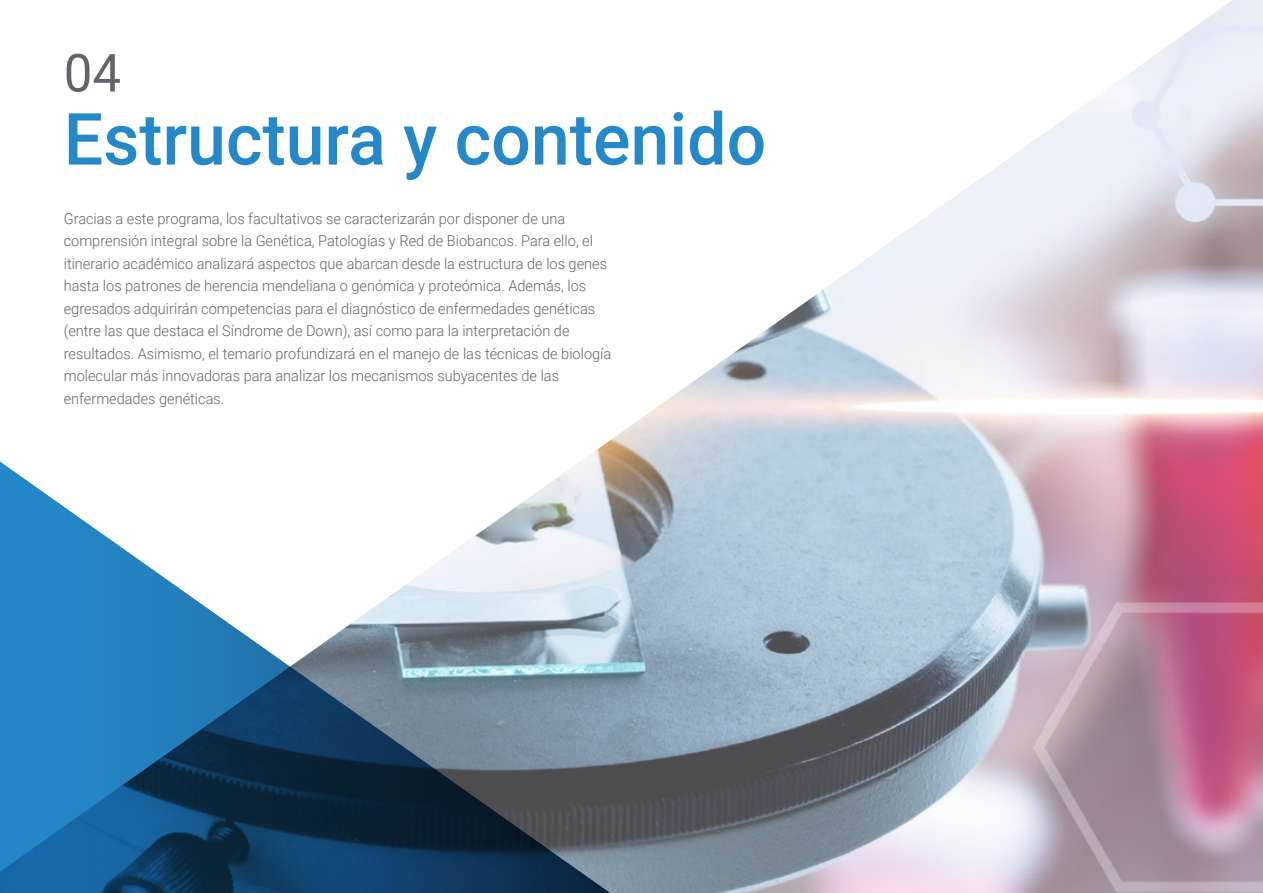
<style>
.page{position:relative;width:1263px;height:893px;background:#fff}
.page>*{position:absolute;margin:0;border:0;box-sizing:border-box;transform-origin:0 0}
.t1{font:500 72px "Roboto";color:#2488c9}
.t2{font:52.5px "Roboto";color:#61646a}
.t3{font:300 15px/22.5px "Roboto";color:#61646a}
</style>
<div class="page">
<img style="left:602px;top:0;width:661px;height:893px">
<svg style="left:0;top:446px;width:640px;height:447px"></svg>
<h2 class="t2" style="left:64px;top:36px;width:59px">04</h2>
<h1 class="t1" style="left:64px;top:89px;width:704px">Estructura y contenido</h1>
<p class="t3" style="left:64px;top:207px;width:549px">Gracias a este programa, los facultativos se caracterizarán por disponer de una comprensión integral sobre la Genética, Patologías y Red de Biobancos. Para ello, el itinerario académico analizará aspectos que abarcan desde la estructura de los genes hasta los patrones de herencia mendeliana o genómica y proteómica. Además, los egresados adquirirán competencias para el diagnóstico de enfermedades genéticas (entre las que destaca el Síndrome de Down), así como para la interpretación de resultados. Asimismo, el temario profundizará en el manejo de las técnicas de biología molecular más innovadoras para analizar los mecanismos subyacentes de las enfermedades genéticas.</p>
</div>
